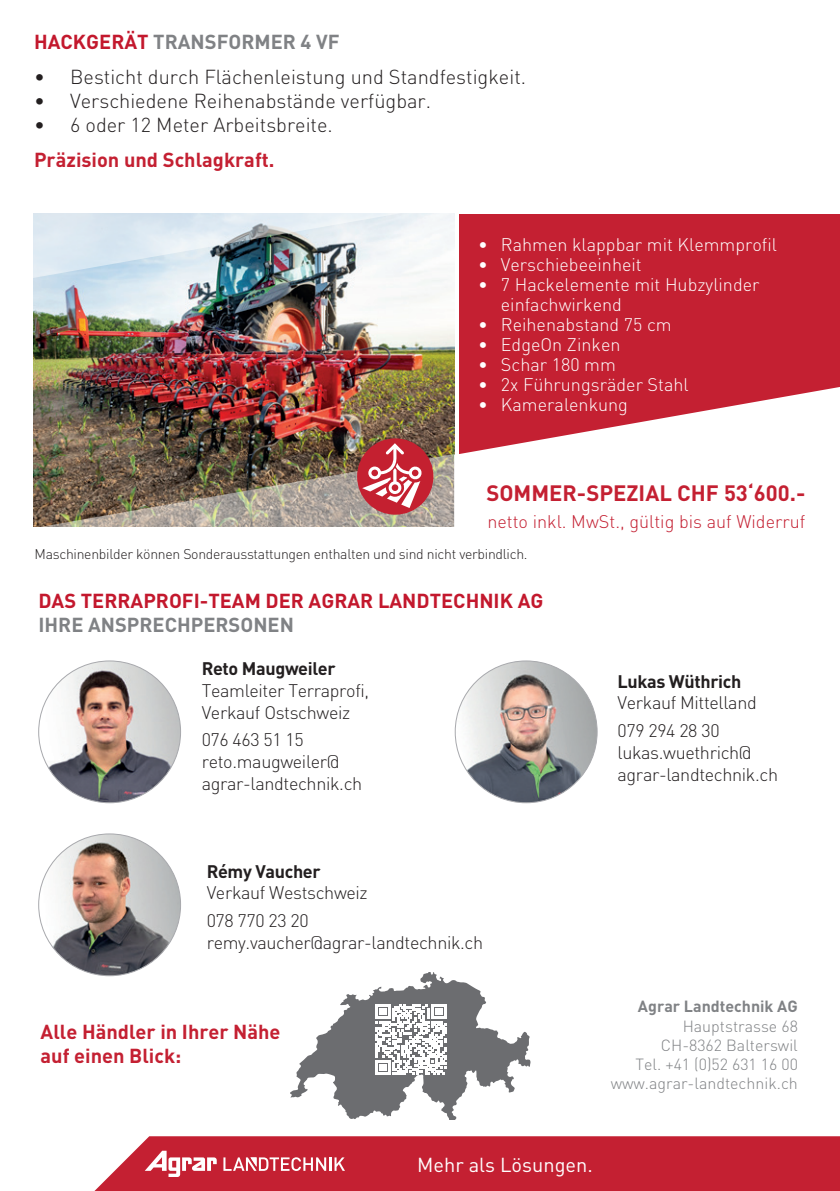
<style>
.page{position:relative;width:840px;height:1191px;background:#fff}
.page>*{position:absolute;margin:0;border:0;box-sizing:border-box;transform-origin:0 0}
.t1{font:700 22px "DIN";color:#c42032}
.t2{font:300 20px "DIN";color:#231f20}
.t3{font:700 20px/24px "DIN";color:#c42032}
.t4{font:700 20px "DIN";color:#808285}
.t5{font:700 20px "DIN";color:#c3182d}
.t6{font:20px "DIN";color:#fff}
.t7{font:300 18px/22px "DIN";letter-spacing:-.02em;color:#231f20}
.t8{font:300 18px/20px "DIN";color:#fff}
.t9{font:700 18px "DIN";letter-spacing:-.02em;color:#231f20}
.t10{font:300 18px "DIN";color:#c42032}
.t11{font:300 16px/19.2px "DIN";color:#808285;text-align:right}
.t12{font:700 16px "DIN";color:#808285}
.t13{font:300 14px "DIN";letter-spacing:-.02em;color:#231f20}
.s1{color:#c3182d}
</style>
<div class="page">
<svg style="left:290px;top:972px;width:240px;height:147px"></svg>
<img style="left:34px;top:281px;width:420px;height:172px">
<img style="left:33px;top:213px;width:422px;height:68px">
<div style="left:459px;top:214px;width:380px;height:312px;background:#c42032"></div>
<svg style="left:33px;top:453px;width:424px;height:299px"></svg>
<svg style="left:357px;top:438px;width:76px;height:76px"></svg>
<svg style="left:454px;top:387px;width:385px;height:286px"></svg>
<div style="left:94px;top:1136px;width:745px;height:55px;background:#c42032"></div>
<svg style="left:145px;top:1150px;width:71px;height:26px"></svg>
<svg style="left:223px;top:1157px;width:122px;height:14px"></svg>
<img style="left:39px;top:661px;width:141px;height:141px;border-radius:71px">
<img style="left:455px;top:661px;width:141px;height:141px;border-radius:71px">
<img style="left:39px;top:834px;width:141px;height:141px;border-radius:71px">
<p class="t4" style="left:34px;top:28px;width:307px"><span class="s1">HACKGERÄT</span> TRANSFORMER 4 VF</p>
<p class="t2" style="left:34px;top:64px;width:493px">• Besticht durch Flächenleistung und Standfestigkeit.</p>
<p class="t2" style="left:34px;top:88px;width:398px">• Verschiedene Reihenabstände verfügbar.</p>
<p class="t2" style="left:34px;top:112px;width:300px">• 6 oder 12 Meter Arbeitsbreite.</p>
<p class="t3" style="left:34px;top:147px;width:242px">Präzision und Schlagkraft.</p>
<p class="t8" style="left:478px;top:234px;width:300px">• Rahmen klappbar mit Klemmprofil</p>
<p class="t8" style="left:478px;top:254px;width:165px">• Verschiebeeinheit</p>
<p class="t8" style="left:500px;top:274px;width:260px;text-indent:-23px">• 7 Hackelemente mit Hubzylinder einfachwirkend</p>
<p class="t8" style="left:478px;top:314px;width:195px">• Reihenabstand 75 cm</p>
<p class="t8" style="left:478px;top:334px;width:144px">• EdgeOn Zinken</p>
<p class="t8" style="left:478px;top:354px;width:139px">• Schar 180 mm</p>
<p class="t8" style="left:478px;top:374px;width:212px">• 2x Führungsräder Stahl</p>
<p class="t8" style="left:478px;top:394px;width:151px">• Kameralenkung</p>
<p class="t1" style="left:486px;top:479px;width:320px">SOMMER-SPEZIAL CHF 53‘600.-</p>
<p class="t10" style="left:487px;top:511px;width:319px">netto inkl. MwSt., gültig bis auf Widerruf</p>
<p class="t13" style="left:34px;top:545px;width:494px">Maschinenbilder können Sonderausstattungen enthalten und sind nicht verbindlich.</p>
<p class="t5" style="left:38px;top:587px;width:506px">DAS TERRAPROFI-TEAM DER AGRAR LANDTECHNIK AG</p>
<p class="t4" style="left:38px;top:611px;width:257px">IHRE ANSPRECHPERSONEN</p>
<p class="t9" style="left:201px;top:657px;width:135px">Reto Maugweiler</p>
<p class="t7" style="left:201px;top:679px;width:169px">Teamleiter Terraprofi,<br>Verkauf Ostschweiz</p>
<p class="t7" style="left:201px;top:729px;width:162px">076 463 51 15 reto.maugweiler@ agrar-landtechnik.ch</p>
<p class="t9" style="left:617px;top:669px;width:125px">Lukas Wüthrich</p>
<p class="t7" style="left:617px;top:688px;width:141px;line-height:27.6px">Verkauf Mittelland<br>079 294 28 30</p>
<p class="t7" style="left:617px;top:741px;width:162px">lukas.wuethrich@ agrar-landtechnik.ch</p>
<p class="t9" style="left:206px;top:859px;width:115px">Rémy Vaucher</p>
<p class="t7" style="left:206px;top:878px;width:162px;line-height:27.6px">Verkauf Westschweiz<br>078 770 23 20</p>
<p class="t7" style="left:206px;top:931px;width:278px">remy.vaucher@agrar-landtechnik.ch</p>
<p class="t3" style="left:41px;top:1019px;width:241px">Alle Händler in Ihrer Nähe auf einen Blick:</p>
<p class="t12" style="left:637px;top:996px;width:161px">Agrar Landtechnik AG</p>
<p class="t11" style="left:610px;top:1016px;width:189px">Hauptstrasse 68<br>CH-8362 Balterswil<br>Tel. +41 (0)52 631 16 00 www.agrar-landtechnik.ch</p>
<p class="t6" style="left:417px;top:1152px;width:177px">Mehr als Lösungen.</p>
</div>
